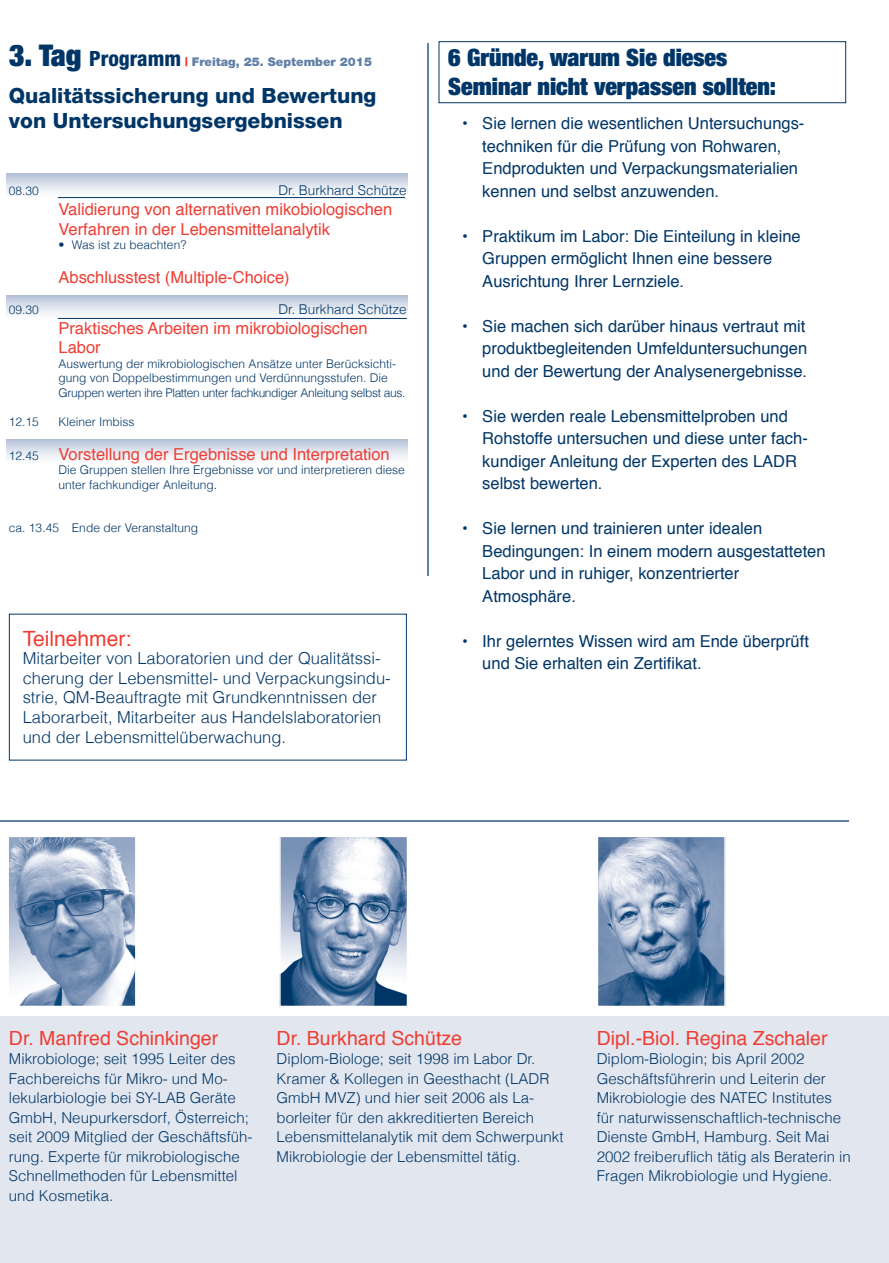
<style>
.page{position:relative;width:889px;height:1263px;background:#fff}
.page>*{position:absolute;margin:0;border:0;box-sizing:border-box;transform-origin:0 0}
.t1{font:900 expanded 24px/28.8px "Helvetica Neue";color:#003667}
.t2{font:800 21px/25.2px "Helvetica Neue";color:#003667}
.t3{font:21px "Helvetica";color:#ee3e34}
.t4{font:19.5px "Helvetica";color:#ee3e34}
.t5{font:16.5px/22.5px "Helvetica";color:#003667}
.t6{font:300 16.5px/19.8px "Helvetica";color:#003667}
.t7{font:16.5px/19.8px "Helvetica";color:#ee3e34}
.t8{font:300 15px/19.5px "Helvetica";color:#003667}
.t9{font:300 13.5px "Helvetica";color:#003667}
.t10{font:300 12px/14.4px "Helvetica";color:#003667}
.t11{font:900 12px "Helvetica Neue";color:#6180a7}
.s1{font-stretch:expanded;font-size:30px;color:#003667}
.s2{font-weight:800;font-stretch:condensed;font-size:21px;color:#003667}
.s3{color:#ee3e34}
.s4{font-weight:300;font-size:12px;color:#003667}
</style>
<div class="page">
<div style="left:7px;top:439px;width:400px;height:26px;background:linear-gradient(to bottom,#bac4da,#fff)"></div>
<div style="left:7px;top:295px;width:400px;height:26px;background:linear-gradient(to bottom,#bbc5da,#fff)"></div>
<svg style="left:7px;top:174px;width:400px;height:25px"></svg>
<div style="left:438px;top:41px;width:407px;height:62px;background:#fff;border:1px solid #003667"></div>
<div style="left:0;top:1017px;width:888px;height:246px;background:#e2e6ef"></div>
<hr style="left:427px;top:43px;width:2px;height:533px;background:#6180a7">
<hr style="left:58px;top:197px;width:347px;height:1px;background:#003667">
<hr style="left:58px;top:318px;width:349px;height:1px;background:#003667">
<img style="left:599px;top:839px;width:123px;height:165px">
<div style="left:596px;top:836px;width:129px;height:171px;border:2px solid #fff"></div>
<img style="left:282px;top:839px;width:123px;height:165px">
<div style="left:279px;top:836px;width:129px;height:171px;border:2px solid #fff"></div>
<img style="left:10px;top:839px;width:124px;height:165px">
<div style="left:7px;top:836px;width:130px;height:171px;border:2px solid #fff"></div>
<hr style="left:0;top:820px;width:848px;height:2px;background:#6180a7">
<p class="t11" style="left:9px;top:55px;width:364px"><span class="s1">3. Tag</span> <span class="s2">Programm</span> <span class="s3">|</span> Freitag, 25. September 2015</p>
<p class="t2" style="left:9px;top:83px;width:369px">Qualitätssicherung und Bewertung von Untersuchungsergebnissen</p>
<p class="t10" style="left:9px;top:183px;width:32px">08.30</p>
<p class="t9" style="left:278px;top:179px;width:130px">Dr. Burkhard Schütze</p>
<p class="t7" style="left:58px;top:200px;width:335px">Validierung von alternativen mikobiologischen<br>Verfahren in der Lebensmittelanalytik</p>
<p class="t10" style="left:58px;top:237px;width:129px">• Was ist zu beachten?</p>
<p class="t7" style="left:58px;top:268px;width:233px">Abschlusstest (Multiple-Choice)</p>
<p class="t10" style="left:9px;top:302px;width:32px">09.30</p>
<p class="t9" style="left:278px;top:298px;width:130px">Dr. Burkhard Schütze</p>
<p class="t7" style="left:58px;top:318px;width:311px">Praktisches Arbeiten im mikrobiologischen<br>Labor</p>
<p class="t10" style="left:58px;top:356px;width:348px">Auswertung der mikrobiologischen Ansätze unter Berücksichti&shy;gung von Doppelbestimmungen und Verdünnungsstufen. Die<br>Gruppen werten ihre Platten unter fachkundiger Anleitung selbst aus.</p>
<p class="t10" style="left:9px;top:413px;width:32px">12.15</p>
<p class="t10" style="left:58px;top:413px;width:78px">Kleiner Imbiss</p>
<p class="t7" style="left:9px;top:444px;width:382px"><span class="s4">12.45</span> Vorstellung der Ergebnisse und Interpretation</p>
<p class="t10" style="left:58px;top:462px;width:348px">Die Gruppen stellen Ihre Ergebnisse vor und interpretieren diese unter fachkundiger Anleitung.</p>
<p class="t10" style="left:9px;top:520px;width:191px">ca. 13.45 Ende der Veranstaltung</p>
<p class="t3" style="left:23px;top:622px;width:110px">Teilnehmer:</p>
<p class="t6" style="left:23px;top:647px;width:369px">Mitarbeiter von Laboratorien und der Qualitätssi&shy;cherung der Lebensmittel- und Verpackungsindu&shy;strie, QM-Beauftragte mit Grundkenntnissen der Laborarbeit, Mitarbeiter aus Handelslaboratorien und der Lebensmittelüberwachung.</p>
<h1 class="t1" style="left:448px;top:43px;width:329px">6 Gründe, warum Sie dieses<br>Seminar nicht verpassen sollten:</h1>
<p class="t5" style="left:482px;top:113px;width:323px;text-indent:-20px">• Sie lernen die wesentlichen Untersuchungs&shy;techniken für die Prüfung von Rohwaren, Endprodukten und Verpackungsmaterialien kennen und selbst anzuwenden.</p>
<p class="t5" style="left:482px;top:225px;width:320px;text-indent:-20px">• Praktikum im Labor: Die Einteilung in kleine<br>Gruppen ermöglicht Ihnen eine bessere<br>Ausrichtung Ihrer Lernziele.</p>
<p class="t5" style="left:482px;top:315px;width:326px;text-align:justify;text-indent:-20px">• Sie machen sich darüber hinaus vertraut mit produktbegleitenden Umfelduntersuchungen und der Bewertung der Analysenergebnisse.</p>
<p class="t5" style="left:482px;top:405px;width:327px;text-indent:-20px">• Sie werden reale Lebensmittelproben und Rohstoffe untersuchen und diese unter fach&shy;kundiger Anleitung der Experten des LADR selbst bewerten.</p>
<p class="t5" style="left:482px;top:518px;width:345px;text-indent:-20px">• Sie lernen und trainieren unter idealen Bedingungen: In einem modern ausgestatteten Labor und in ruhiger, konzentrierter Atmosphäre.</p>
<p class="t5" style="left:482px;top:630px;width:328px;text-indent:-20px">• Ihr gelerntes Wissen wird am Ende überprüft und Sie erhalten ein Zertifikat.</p>
<p class="t4" style="left:9px;top:1023px;width:211px">Dr. Manfred Schinkinger</p>
<p class="t8" style="left:9px;top:1048px;width:245px">Mikrobiologe; seit 1995 Leiter des Fachbereichs für Mikro- und Mo&shy;lekularbiologie bei SY-LAB Geräte GmbH, Neupurkersdorf, Österreich; seit 2009 Mitglied der Geschäftsfüh&shy;rung. Experte für mikrobiologische Schnellmethoden für Lebensmittel und Kosmetika.</p>
<p class="t4" style="left:276px;top:1023px;width:187px">Dr. Burkhard Schütze</p>
<p class="t8" style="left:276px;top:1048px;width:288px">Diplom-Biologe; seit 1998 im Labor Dr.<br>Kramer &amp; Kollegen in Geesthacht (LADR GmbH MVZ) und hier seit 2006 als La&shy;borleiter für den akkreditierten Bereich Lebensmittelanalytik mit dem Schwerpunkt Mikrobiologie der Lebensmittel tätig.</p>
<p class="t4" style="left:596px;top:1023px;width:232px">Dipl.-Biol. Regina Zschaler</p>
<p class="t8" style="left:596px;top:1048px;width:255px">Diplom-Biologin; bis April 2002<br>Geschäftsführerin und Leiterin der Mikrobiologie des NATEC Institutes für naturwissenschaftlich-technische Dienste GmbH, Hamburg. Seit Mai 2002 freiberuflich tätig als Beraterin in Fragen Mikrobiologie und Hygiene.</p>
</div>
